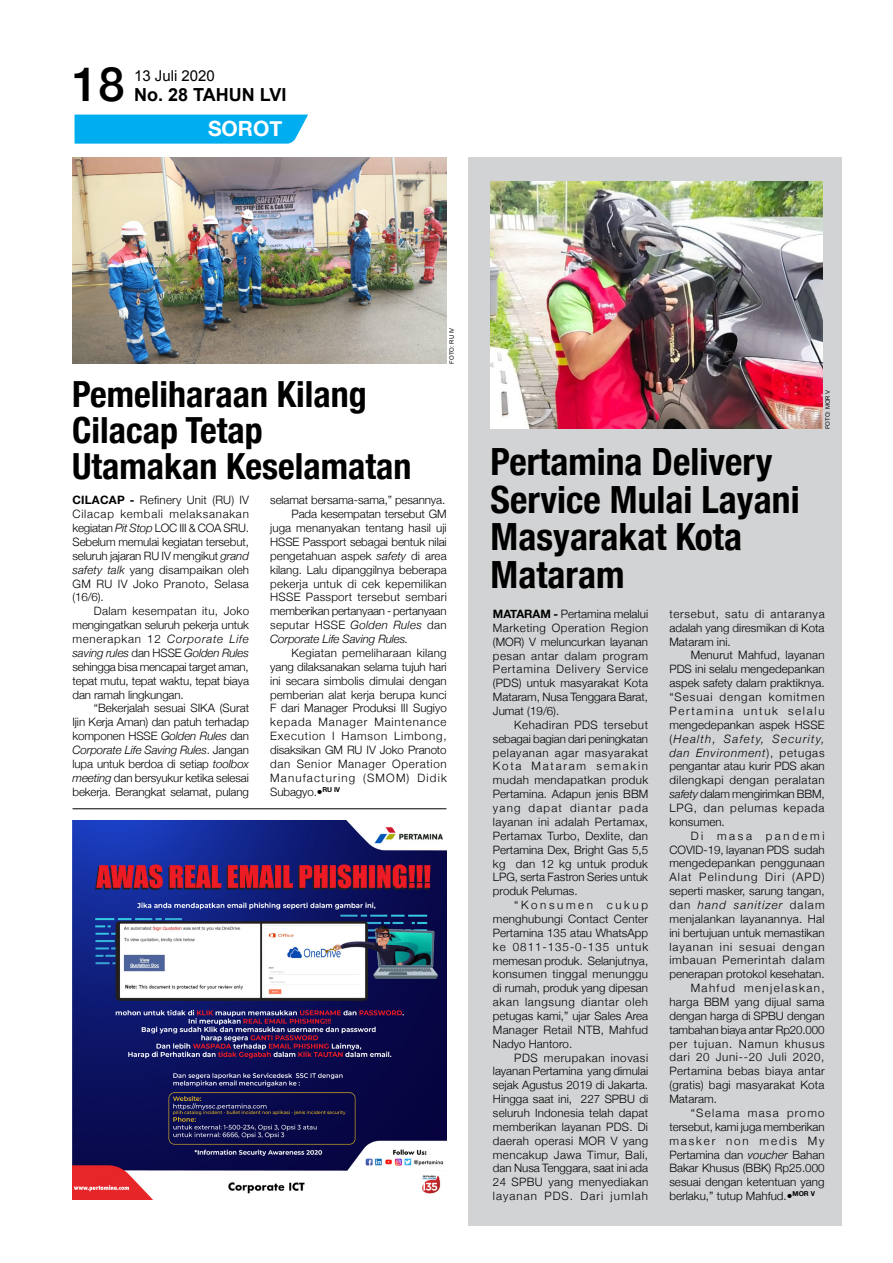
<style>
.page{position:relative;width:893px;height:1263px;background:#fff}
.page>*{position:absolute;margin:0;border:0;box-sizing:border-box;transform-origin:0 0}
.t1{font:500 47.25px "Helvetica Neue";color:#000}
.t2{font:700 condensed 37.5px/37.5px "Helvetica Neue";color:#000}
.t3{font:700 condensed 36px/36px "Helvetica Neue";color:#000}
.t4{font:700 21px "Helvetica Neue";color:#fff}
.t5{font:700 18px "Arial";color:#000}
.t6{font:15px "Arial";color:#000}
.t7{font:300 11.55px/13.8px "Helvetica Neue";color:#000;text-align:justify}
.t8{font:300 11.55px "Helvetica Neue";letter-spacing:.025em;color:#000}
.t9{font:300 11.55px "Helvetica Neue";letter-spacing:.03em;color:#000}
.t10{font:300 11.55px "Helvetica Neue";letter-spacing:.02em;color:#000}
.t11{font:300 11.55px "Helvetica Neue";letter-spacing:.06em;color:#000}
.t12{font:300 11.55px "Helvetica Neue";letter-spacing:-.02em;color:#000}
.t13{font:italic 300 11.55px "Helvetica Neue";letter-spacing:-.01em;color:#000}
.t14{font:300 11.55px "Helvetica Neue";letter-spacing:.1em;color:#000}
.t15{font:300 11.55px "Helvetica Neue";letter-spacing:.08em;color:#000}
.t16{font:italic 300 11.55px "Helvetica Neue";letter-spacing:.095em;color:#000}
.t17{font:300 11.55px "Helvetica Neue";letter-spacing:.075em;color:#000}
.t18{font:300 11.55px "Helvetica Neue";letter-spacing:.125em;color:#000}
.t19{font:300 11.55px "Helvetica Neue";letter-spacing:.11em;color:#000}
.t20{font:300 11.55px "Helvetica Neue";letter-spacing:.165em;color:#000}
.t21{font:300 11.55px "Helvetica Neue";letter-spacing:.225em;color:#000}
.t22{font:6px "Arial";color:#000}
.s1{font-weight:700}
.s2{font-style:italic}
.s3{font-style:normal}
</style>
<div class="page">
<svg style="left:74px;top:114px;width:234px;height:30px;background:#10b3f0"></svg>
<div style="left:468px;top:157px;width:374px;height:1068px;background:#d1d3d4"></div>
<img style="left:491px;top:182px;width:331px;height:246px">
<img style="left:73px;top:157px;width:374px;height:207px">
<img style="left:72px;top:820px;width:375px;height:379px">
<hr style="left:73px;top:808px;width:373px;height:1px;background:#000">
<h1 class="t1" style="left:72px;top:46px;width:54px">18</h1>
<p class="t6" style="left:134px;top:66px;width:82px">13 Juli 2020</p>
<h3 class="t5" style="left:134px;top:83px;width:154px">No. 28 TAHUN LVI</h3>
<h3 class="t4" style="left:208px;top:112px;width:76px">SOROT</h3>
<p class="t22" style="left:448px;top:364px;width:37px;rotate:-90deg">FOTO: RU IV</p>
<h3 class="t3" style="left:72px;top:373px;width:341px">Pemeliharaan Kilang<br>Cilacap Tetap<br>Utamakan Keselamatan</h3>
<p class="t7" style="left:73px;top:493px;width:178px"><span class="s1">CILACAP -</span> Refinery Unit (RU) IV Cilacap kembali melaksanakan kegiatan <span class="s2">Pit Stop</span> LOC III &amp; COA SRU.<br>Sebelum memulai kegiatan tersebut, seluruh jajaran RU IV mengikut <span class="s2">grand safety talk</span> yang disampaikan oleh GM RU IV Joko Pranoto, Selasa (16/6).</p>
<p class="t7" style="left:73px;top:603px;width:178px;text-indent:21px">Dalam kesempatan itu, Joko mengingatkan seluruh pekerja untuk menerapkan 12 <span class="s2">Corporate Life saving rules</span> dan HSSE <span class="s2">Golden Rules </span>sehingga bisa mencapai target aman, tepat mutu, tepat waktu, tepat biaya dan ramah lingkungan.</p>
<p class="t7" style="left:73px;top:700px;width:178px;text-indent:21px">“Bekerjalah sesuai SIKA (Surat Ijin Kerja Aman) dan patuh terhadap komponen HSSE <span class="s2">Golden Rules</span> dan <span class="s2">Corporate Life Saving Rules</span>. Jangan lupa untuk berdoa di setiap <span class="s2">toolbox meeting</span> dan bersyukur ketika selesai bekerja. Berangkat selamat, pulang</p>
<p class="t7" style="left:270px;top:493px;width:177px">selamat bersama-sama,” pesannya.</p>
<p class="t7" style="left:291px;top:506px;width:157px">Pada kesempatan tersebut GM</p>
<p class="t7" style="left:270px;top:520px;width:178px">juga menanyakan tentang hasil uji</p>
<p class="t7" style="left:270px;top:534px;width:178px">HSSE Passport sebagai bentuk nilai</p>
<p class="t7" style="left:270px;top:548px;width:178px">pengetahuan aspek <span class="s2">safety</span> di area</p>
<p class="t7" style="left:270px;top:562px;width:178px">kilang. Lalu dipanggilnya beberapa</p>
<p class="t8" style="left:270px;top:574px;width:178px">pekerja untuk di cek kepemilikan</p>
<p class="t8" style="left:270px;top:588px;width:178px">HSSE Passport tersebut sembari</p>
<p class="t12" style="left:270px;top:602px;width:178px">memberikan pertanyaan - pertanyaan</p>
<p class="t8" style="left:270px;top:616px;width:178px">seputar HSSE <span class="s2">Golden Rules</span> dan</p>
<p class="t13" style="left:270px;top:630px;width:140px">Corporate Life Saving Rules.</p>
<p class="t7" style="left:270px;top:645px;width:178px;text-indent:21px">Kegiatan pemeliharaan kilang yang dilaksanakan selama tujuh hari ini secara simbolis dimulai dengan pemberian alat kerja berupa kunci F dari Manager Produksi III Sugiyo kepada Manager Maintenance Execution I Hamson Limbong, disaksikan GM RU IV Joko Pranoto dan Senior Manager Operation Manufacturing (SMOM) Didik Subagyo.•<sup>RU</sup> <sup>IV</sup></p>
<p class="t22" style="left:824px;top:429px;width:41px;rotate:-90deg">FOTO: MOR V</p>
<h2 class="t2" style="left:491px;top:441px;width:311px">Pertamina Delivery<br>Service Mulai Layani<br>Masyarakat Kota<br>Mataram</h2>
<p class="t7" style="left:493px;top:606px;width:157px"><span class="s1">MATARAM -</span> Pertamina melalui Marketing Operation Region (MOR) V meluncurkan layanan pesan antar dalam program Pertamina Delivery Service (PDS) untuk masyarakat Kota Mataram, Nusa Tenggara Barat, Jumat (19/6).</p>
<p class="t7" style="left:493px;top:717px;width:157px;text-indent:21px">Kehadiran PDS tersebut sebagai bagian dari peningkatan pelayanan agar masyarakat Kota Mataram semakin mudah mendapatkan produk Pertamina. Adapun jenis BBM yang dapat diantar pada layanan ini adalah Pertamax, Pertamax Turbo, Dexlite, dan Pertamina Dex, Bright Gas 5,5 kg dan 12 kg untuk produk LPG, serta Fastron Series untuk produk Pelumas.</p>
<p class="t7" style="left:493px;top:897px;width:157px;text-indent:21px">“Konsumen cukup menghubungi Contact Center Pertamina 135 atau WhatsApp ke 0811-135-0-135 untuk memesan produk. Selanjutnya, konsumen tinggal menunggu di rumah, produk yang dipesan akan langsung diantar oleh petugas kami,” ujar Sales Area Manager Retail NTB, Mahfud Nadyo Hantoro.</p>
<p class="t7" style="left:493px;top:1050px;width:157px;text-indent:21px">PDS merupakan inovasi layanan Pertamina yang dimulai sejak Agustus 2019 di Jakarta.<br>Hingga saat ini, 227 SPBU di seluruh Indonesia telah dapat memberikan layanan PDS. Di daerah operasi MOR V yang mencakup Jawa Timur, Bali, dan Nusa Tenggara, saat ini ada 24 SPBU yang menyediakan layanan PDS. Dari jumlah</p>
<p class="t7" style="left:669px;top:606px;width:157px">tersebut, satu di antaranya adalah yang diresmikan di Kota Mataram ini.</p>
<p class="t7" style="left:669px;top:648px;width:157px;text-indent:21px">Menurut Mahfud, layanan PDS ini selalu mengedepankan aspek safety dalam praktiknya. “Sesuai dengan komitmen Pertamina untuk selalu mengedepankan aspek HSSE (<span class="s2">Health, Safety, Security, dan Environment</span>), petugas pengantar atau kurir PDS akan dilengkapi dengan peralatan <span class="s2">safety</span> dalam mengirimkan BBM, LPG, dan pelumas kepada konsumen.</p>
<p class="t21" style="left:691px;top:826px;width:135px">Di masa pandemi</p>
<p class="t7" style="left:669px;top:842px;width:157px">COVID-19, layanan PDS sudah</p>
<p class="t7" style="left:669px;top:855px;width:157px">mengedepankan penggunaan</p>
<p class="t14" style="left:669px;top:868px;width:157px">Alat Pelindung Diri (APD)</p>
<p class="t7" style="left:669px;top:883px;width:157px">seperti masker, sarung tangan,</p>
<p class="t16" style="left:669px;top:896px;width:157px"><span class="s3">dan</span> hand sanitizer <span class="s3">dalam</span></p>
<p class="t9" style="left:669px;top:909px;width:157px">menjalankan layanannya. Hal</p>
<p class="t7" style="left:669px;top:925px;width:157px">ini bertujuan untuk memastikan</p>
<p class="t15" style="left:669px;top:937px;width:157px">layanan ini sesuai dengan</p>
<p class="t11" style="left:669px;top:951px;width:157px">imbauan Pemerintah dalam</p>
<p class="t7" style="left:669px;top:966px;width:157px">penerapan protokol kesehatan.</p>
<p class="t18" style="left:691px;top:979px;width:135px">Mahfud menjelaskan,</p>
<p class="t10" style="left:669px;top:992px;width:157px">harga BBM yang dijual sama</p>
<p class="t7" style="left:669px;top:1008px;width:157px">dengan harga di SPBU dengan</p>
<p class="t7" style="left:669px;top:1022px;width:157px">tambahan biaya antar Rp20.000</p>
<p class="t17" style="left:669px;top:1034px;width:157px">per tujuan. Namun khusus</p>
<p class="t11" style="left:669px;top:1048px;width:157px">dari 20 Juni--20 Juli 2020,</p>
<p class="t9" style="left:669px;top:1062px;width:157px">Pertamina bebas biaya antar</p>
<p class="t10" style="left:669px;top:1076px;width:157px">(gratis) bagi masyarakat Kota</p>
<p class="t7" style="left:669px;top:1091px;width:49px">Mataram.</p>
<p class="t19" style="left:691px;top:1103px;width:135px">“Selama masa promo</p>
<p class="t7" style="left:669px;top:1119px;width:157px">tersebut, kami juga memberikan</p>
<p class="t20" style="left:669px;top:1131px;width:157px">masker non medis My</p>
<p class="t7" style="left:669px;top:1147px;width:157px">Pertamina dan <span class="s2">voucher</span> Bahan</p>
<p class="t7" style="left:669px;top:1160px;width:157px">Bakar Khusus (BBK) Rp25.000</p>
<p class="t7" style="left:669px;top:1174px;width:157px">sesuai dengan ketentuan yang</p>
<p class="t7" style="left:669px;top:1188px;width:147px">berlaku,” tutup Mahfud.•<sup>MOR</sup> <sup>V</sup></p>
</div>
